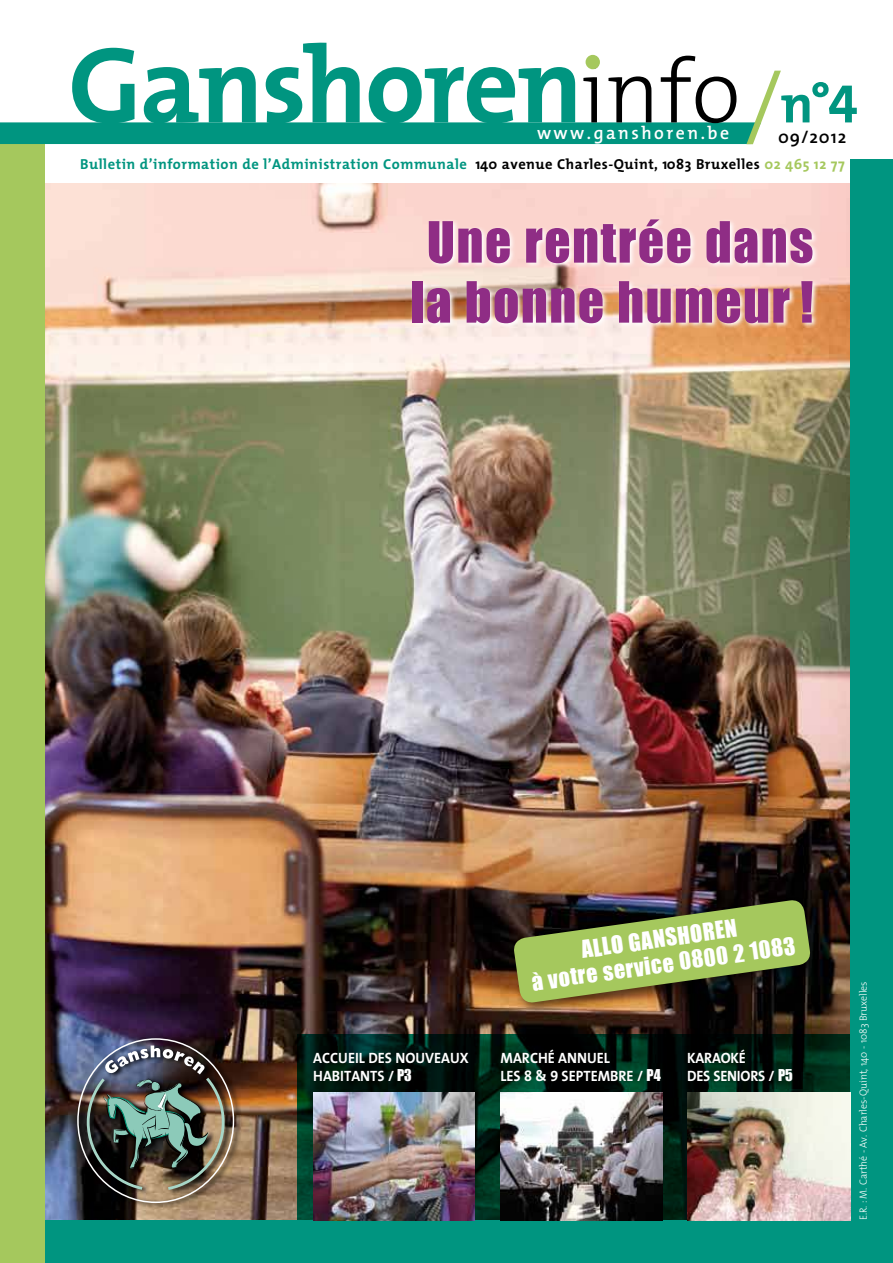
<style>
.page{position:relative;width:893px;height:1263px;background:#fff}
.page>*{position:absolute;margin:0;border:0;box-sizing:border-box;transform-origin:0 0}
.t1{font:700 109.05px "The Mix";letter-spacing:-.02em;color:#009580}
.t2{font:300 90.9px "The Mix";color:#000}
.t3{font:52.5px/60px "Impact";letter-spacing:.03em;color:#8f2d85;text-align:center}
.t4{font:22.5px/25.5px "Impact";color:#fff;text-align:center}
.t5{font:600 18.15px "The Mix";letter-spacing:.14em;color:#fff}
.t6{font:600 18.15px "The Mix";letter-spacing:.05em;color:#000}
.t7{font:700 15px/18px "The Mix";color:#fff;scale:.95 1}
.t8{font:700 14.55px "The Mix";letter-spacing:.035em;color:#009580}
.t9{font:300 10.5px "The Mix";color:#fff;scale:.95 1}
.s1{font-size:109.05px;color:#a5c85d}
.s2{font-weight:700;font-size:54.45px;color:#009580}
.s3{font-family:"The Mix Bold Expert";font-weight:400;font-size:54.45px;color:#009580}
.s4{color:#000}
.s5{color:#a5c85d}
.s6{font-family:"Impact";font-weight:400}
.s7{font-family:"The Mix Bold Expert";font-weight:400}
</style>
<div class="page">
<img style="left:44px;top:183px;width:806px;height:1037px">
<svg style="left:298px;top:1034px;width:552px;height:186px;background:#021e14"></svg>
<div style="left:0;top:1220px;width:893px;height:43px;background:#009580"></div>
<div style="left:0;top:138px;width:44px;height:1125px;background:#a5c85d"></div>
<div style="left:0;top:122px;width:761px;height:22px;background:#009580"></div>
<div style="left:586px;top:55px;width:14px;height:14px;background:#a5c85d;border-radius:50%"></div>
<img style="left:76px;top:1035px;width:167px;height:173px">
<img style="left:87px;top:1045px;width:138px;height:145px">
<div style="left:850px;top:160px;width:43px;height:1103px;background:#009580"></div>
<img style="left:313px;top:1093px;width:162px;height:127px">
<img style="left:500px;top:1093px;width:162px;height:127px">
<img style="left:688px;top:1093px;width:162px;height:127px">
<div style="left:510px;top:896px;width:312px;height:118px;background:#000;opacity:.52"></div>
<svg style="left:512px;top:899px;width:300px;height:105px;background:#748443"></svg>
<svg style="left:410px;top:217px;width:409px;height:112px"></svg>
<h1 class="t1" style="left:68px;top:39px;width:516px">Ganshoren</h1>
<p class="t5" style="left:537px;top:125px;width:194px">www.ganshoren.be</p>
<h2 class="t2" style="left:581px;top:53px;width:279px">info<span class="s1">/</span><span class="s2">n°</span><span class="s3">4</span></h2>
<p class="t6" style="left:778px;top:129px;width:70px">09/2012</p>
<p class="t8" style="left:80px;top:158px;width:766px">Bulletin d’information de l’Administration Communale <span class="s4">140 avenue Charles-Quint, 1083 Bruxelles</span> <span class="s5">02 465 12 77</span></p>
<h3 class="t3" style="left:410px;top:211px;width:405px">Une rentrée dans la bonne humeur !</h3>
<h3 class="t4" style="left:526px;top:944px;width:267px;rotate:-8deg">ALLO GANSHOREN<br>à votre service 0800 2 1083</h3>
<p class="t7" style="left:313px;top:1050px;width:165px">ACCUEIL DES NOUVEAUX<br>HABITANTS / <span class="s6">P3</span></p>
<p class="t7" style="left:500px;top:1050px;width:170px">MARCHé ANNUEL<br>LES 8 &amp; <span class="s7">9</span> SEPTEMBRE / <span class="s6">P4</span></p>
<p class="t7" style="left:687px;top:1050px;width:113px">KARAOKé<br>DES SENIORS / <span class="s6">P5</span></p>
<p class="t9" style="left:859px;top:1220px;width:253px;rotate:-90deg">e.r. : m. carthé - av. charles-quint, 140 - 1083 Bruxelles</p>
</div>
